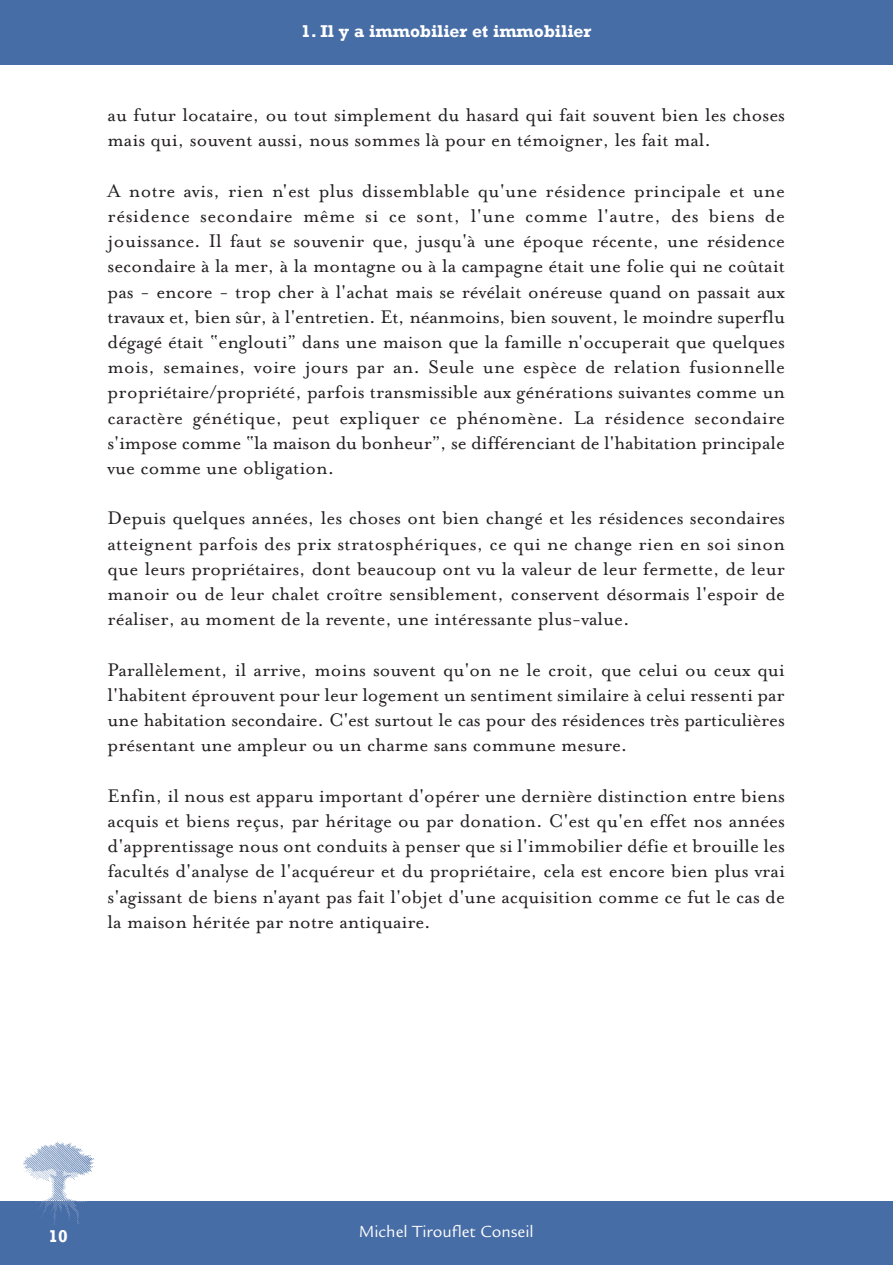
<style>
.page{position:relative;width:893px;height:1265px;background:#fff}
.page>*{position:absolute;margin:0;border:0;box-sizing:border-box;transform-origin:0 0}
.t1{font:21px/25.2px "Mrs Eaves Roman";color:#231f20;text-align:justify}
.t2{font:700 17.5px "Rockwell";color:#fff}
.t3{font:17.5px "Legacy Sans";color:#fff}
</style>
<div class="page">
<div style="left:0;top:1201px;width:893px;height:64px;background:#476da6"></div>
<img style="left:23px;top:1141px;width:72px;height:84px">
<div style="left:0;top:1px;width:893px;height:64px;background:#476da6"></div>
<p class="t2" style="left:301px;top:20px;width:292px">1. Il y a immobilier et immobilier</p>
<p class="t1" style="left:108px;top:101px;width:679px">au futur locataire, ou tout simplement du hasard qui fait souvent bien les choses mais qui, souvent aussi, nous sommes là pour en témoigner, les fait mal.</p>
<p class="t1" style="left:108px;top:177px;width:679px">A notre avis, rien n'est plus dissemblable qu'une résidence principale et une résidence secondaire même si ce sont, l'une comme l'autre, des biens de jouissance. Il faut se souvenir que, jusqu'à une époque récente, une résidence secondaire à la mer, à la montagne ou à la campagne était une folie qui ne coûtait pas - encore - trop cher à l'achat mais se révélait onéreuse quand on passait aux travaux et, bien sûr, à l'entretien. Et, néanmoins, bien souvent, le moindre superflu dégagé était “englouti” dans une maison que la famille n'occuperait que quelques mois, semaines, voire jours par an. Seule une espèce de relation fusionnelle propriétaire/propriété, parfois transmissible aux générations suivantes comme un caractère génétique, peut expliquer ce phénomène. La résidence secondaire s'impose comme “la maison du bonheur”, se différenciant de l'habitation principale vue comme une obligation.</p>
<p class="t1" style="left:108px;top:505px;width:679px">Depuis quelques années, les choses ont bien changé et les résidences secondaires atteignent parfois des prix stratosphériques, ce qui ne change rien en soi sinon que leurs propriétaires, dont beaucoup ont vu la valeur de leur fermette, de leur manoir ou de leur chalet croître sensiblement, conservent désormais l'espoir de réaliser, au moment de la revente, une intéressante plus-value.</p>
<p class="t1" style="left:108px;top:656px;width:679px">Parallèlement, il arrive, moins souvent qu'on ne le croit, que celui ou ceux qui l'habitent éprouvent pour leur logement un sentiment similaire à celui ressenti par une habitation secondaire. C'est surtout le cas pour des résidences très particulières présentant une ampleur ou un charme sans commune mesure.</p>
<p class="t1" style="left:108px;top:782px;width:679px">Enfin, il nous est apparu important d'opérer une dernière distinction entre biens acquis et biens reçus, par héritage ou par donation. C'est qu'en effet nos années d'apprentissage nous ont conduits à penser que si l'immobilier défie et brouille les facultés d'analyse de l'acquéreur et du propriétaire, cela est encore bien plus vrai s'agissant de biens n'ayant pas fait l'objet d'une acquisition comme ce fut le cas de la maison héritée par notre antiquaire.</p>
<p class="t2" style="left:49px;top:1225px;width:21px">10</p>
<p class="t3" style="left:359px;top:1225px;width:177px">Michel Tirouflet Conseil</p>
</div>
